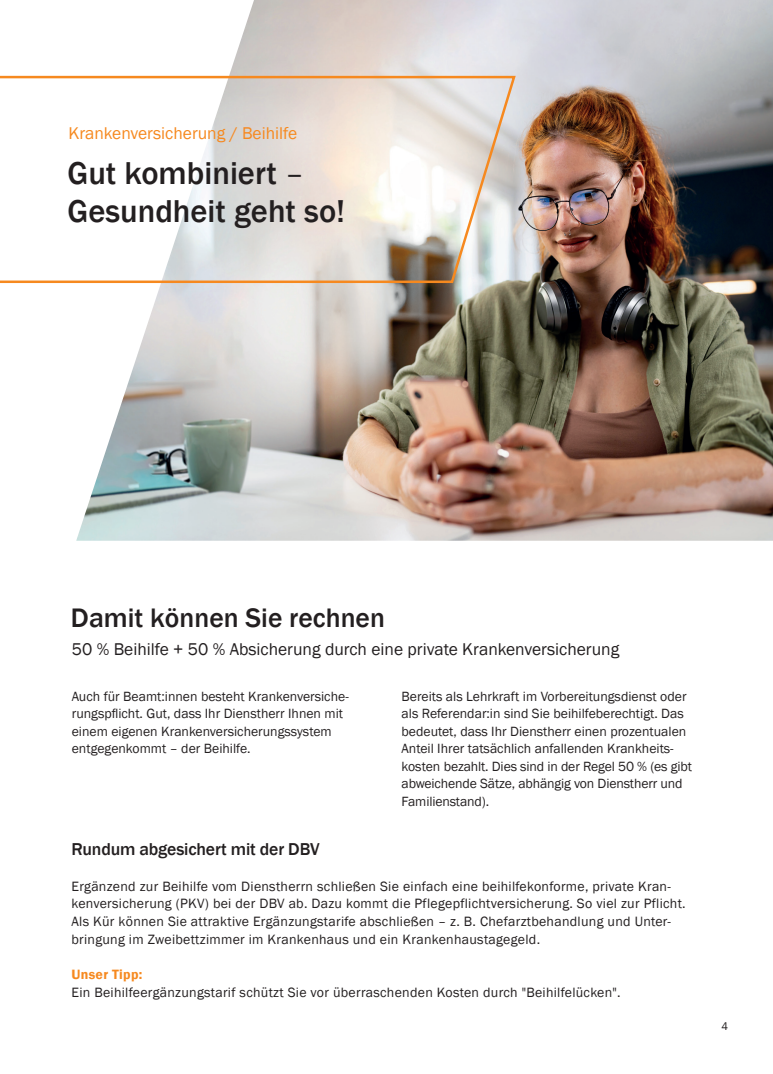
<style>
.page{position:relative;width:773px;height:1074px;background:#fff}
.page>*{position:absolute;margin:0;border:0;box-sizing:border-box;transform-origin:0 0}
.t1{font:500 32.5px/37.5px "Franklin Gothic";color:#231f20}
.t2{font:500 27.5px "Franklin Gothic";color:#231f20}
.t3{font:500 17.62px "Franklin Gothic";letter-spacing:-.01em;color:#231f20}
.t4{font:17.5px "Franklin Gothic";color:#231f20}
.t5{font:17.5px "Franklin Gothic";color:#f6891f}
.t6{font:13.88px/17.6px "Franklin Gothic";letter-spacing:.02em;color:#231f20}
.t7{font:600 13.88px "Franklin Gothic";letter-spacing:.02em;color:#f6891f}
.t8{font:13.75px/17.5px "Franklin Gothic";color:#231f20}
.t9{font:11.25px "Franklin Gothic";color:#231f20}
.s1{font-weight:400}
</style>
<div class="page">
<img style="left:76px;top:0;width:696px;height:541px">
<svg style="left:0;top:75px;width:517px;height:209px"></svg>
<p class="t5" style="left:68px;top:122px;width:230px">Krankenversicherung / Beihilfe</p>
<h1 class="t1" style="left:67px;top:155px;width:279px">Gut kombiniert <span class="s1">–<br></span>Gesundheit geht so!</h1>
<h2 class="t2" style="left:71px;top:601px;width:315px">Damit können Sie rechnen</h2>
<p class="t4" style="left:72px;top:638px;width:549px">50 % Beihilfe + 50 % Absicherung durch eine private Krankenversicherung</p>
<p class="t8" style="left:72px;top:688px;width:278px">Auch für Beamt:innen besteht Krankenversiche&shy;rungspflicht. Gut, dass Ihr Dienstherr Ihnen mit einem eigenen Krankenversicherungssystem entgegenkommt – der Beihilfe.</p>
<p class="t8" style="left:401px;top:688px;width:292px">Bereits als Lehrkraft im Vorbereitungsdienst oder als Referendar:in sind Sie beihilfeberechtigt. Das bedeutet, dass Ihr Dienstherr einen prozentualen Anteil Ihrer tatsächlich anfallenden Krankheits&shy;kosten bezahlt. Dies sind in der Regel 50 % (es gibt abweichende Sätze, abhängig von Dienstherr und Familienstand).</p>
<p class="t3" style="left:71px;top:838px;width:249px">Rundum abgesichert mit der DBV</p>
<p class="t6" style="left:71px;top:877px;width:615px">Ergänzend zur Beihilfe vom Dienstherrn schließen Sie einfach eine beihilfekonforme, private Kran&shy;kenversicherung (PKV) bei der DBV ab. Dazu kommt die Pflegepflichtversicherung. So viel zur Pflicht.<br>Als Kür können Sie attraktive Ergänzungstarife abschließen – z. B. Chefarztbehandlung und Unter&shy;bringung im Zweibettzimmer im Krankenhaus und ein Krankenhaustagegeld.</p>
<p class="t7" style="left:71px;top:965px;width:72px">Unser Tipp:</p>
<p class="t6" style="left:71px;top:983px;width:550px">Ein Beihilfeergänzungstarif schützt Sie vor überraschenden Kosten durch "Beihilfelücken".</p>
<p class="t9" style="left:721px;top:1019px;width:8px">4</p>
</div>
